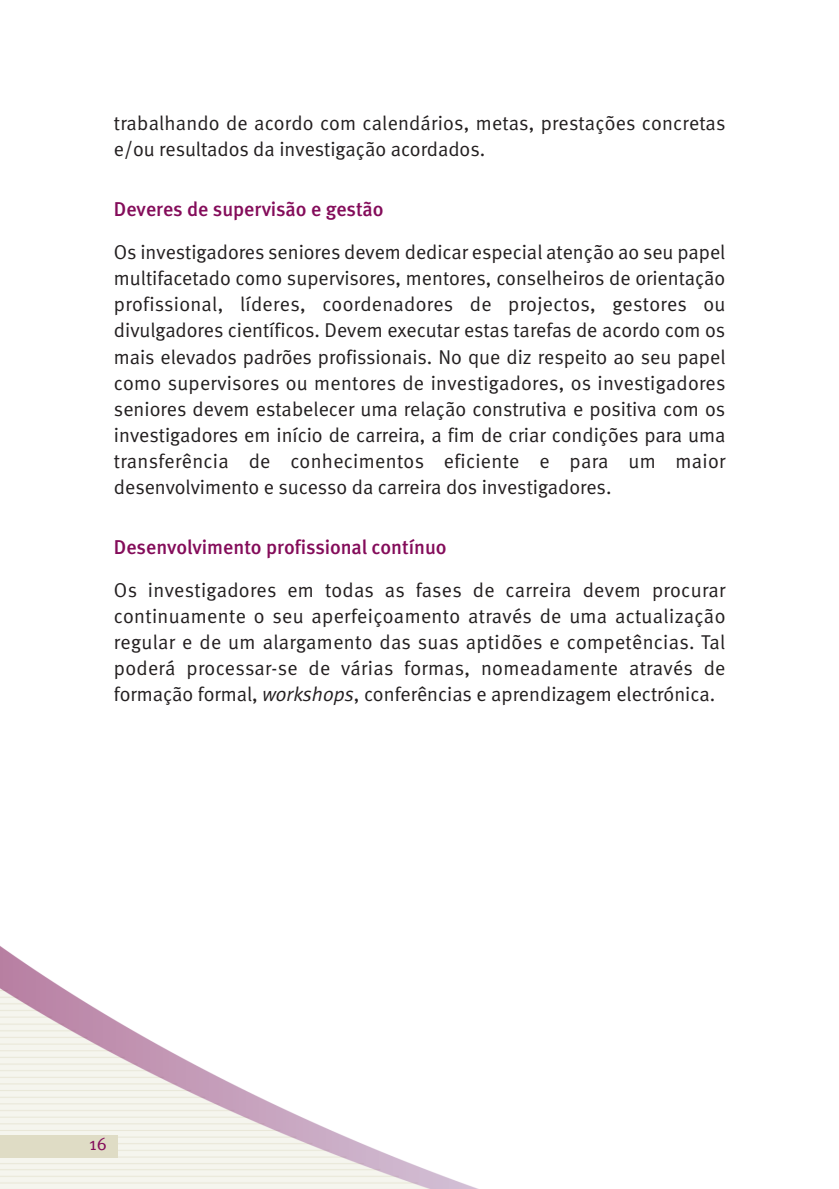
<style>
.page{position:relative;width:839px;height:1189px;background:#fff}
.page>*{position:absolute;margin:0;border:0;box-sizing:border-box;transform-origin:0 0}
.t1{font:20px/26px "Meta Normal";color:#231f20;text-align:justify}
.t2{font:500 20px "Meta";color:#840c5a}
.t3{font:18px "Meta Normal";color:#840c5a}
.s1{font-style:italic}
</style>
<div class="page">
<svg style="left:0;top:946px;width:476px;height:242px"></svg>
<p class="t1" style="left:114px;top:112px;width:613px">trabalhando de acordo com calendários, metas, prestações concretas e/ou resultados da investigação acordados.</p>
<p class="t2" style="left:114px;top:202px;width:271px">Deveres de supervisão e gestão</p>
<p class="t1" style="left:114px;top:241px;width:613px">Os investigadores seniores devem dedicar especial atenção ao seu papel multifacetado como supervisores, mentores, conselheiros de orientação profissional, líderes, coordenadores de projectos, gestores ou divulgadores científicos. Devem executar estas tarefas de acordo com os mais elevados padrões profissionais. No que diz respeito ao seu papel como supervisores ou mentores de investigadores, os investigadores seniores devem estabelecer uma relação construtiva e positiva com os investigadores em início de carreira, a fim de criar condições para uma transferência de conhecimentos eficiente e para um maior desenvolvimento e sucesso da carreira dos investigadores.</p>
<p class="t2" style="left:114px;top:539px;width:334px">Desenvolvimento profissional contínuo</p>
<p class="t1" style="left:114px;top:578px;width:613px">Os investigadores em todas as fases de carreira devem procurar continuamente o seu aperfeiçoamento através de uma actualização regular e de um alargamento das suas aptidões e competências. Tal poderá processar-se de várias formas, nomeadamente através de formação formal, <span class="s1">workshops</span>, conferências e aprendizagem electrónica.</p>
<p class="t3" style="left:89px;top:1137px;width:19px">16</p>
</div>
